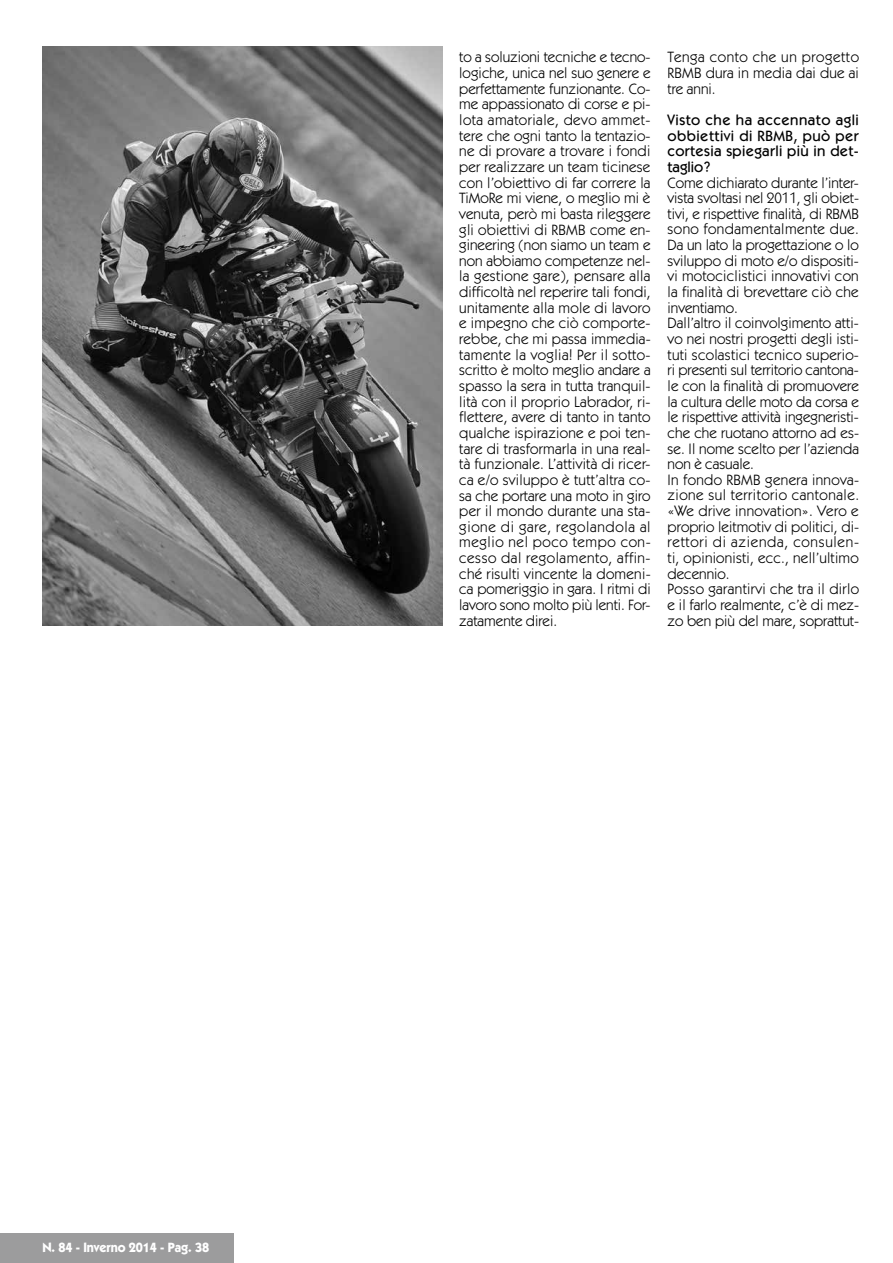
<style>
.page{position:relative;width:893px;height:1263px;background:#fff}
.page>*{position:absolute;margin:0;border:0;box-sizing:border-box;transform-origin:0 0}
.t1{font:15px/15.6px "ITC Kabel Std";letter-spacing:.005em;color:#000;text-align:justify}
.t2{font:500 15px/15.6px "ITC Kabel Std";letter-spacing:.02em;color:#000;text-align:justify}
.t3{font:700 13.5px "ITC Kabel Std";letter-spacing:-.01em;color:#fff;scale:.95 1}
</style>
<div class="page">
<div style="left:0;top:1233px;width:234px;height:30px;background:#9c9c9d"></div>
<img style="left:43px;top:47px;width:399px;height:579px">
<p class="t3" style="left:43px;top:1239px;width:177px">N. 84 - Inverno 2014 - Pag. 38</p>
<p class="t1" style="left:459px;top:50px;width:193px">to a soluzioni tecniche e tecno&shy;logiche, unica nel suo genere e perfettamente funzionante. Co&shy;me appassionato di corse e pi&shy;lota amatoriale, devo ammet&shy;tere che ogni tanto la tentazio&shy;ne di provare a trovare i fondi per realizzare un team ticinese con l’obiettivo di far correre la TiMoRe mi viene, o meglio mi è venuta, però mi basta rileggere gli obiettivi di RBMB come en&shy;gineering (non siamo un team e non abbiamo competenze nel&shy;la gestione gare), pensare alla difficoltà nel reperire tali fondi, unitamente alla mole di lavoro e impegno che ciò comporte&shy;rebbe, che mi passa immedia&shy;tamente la voglia! Per il sotto&shy;scritto è molto meglio andare a spasso la sera in tutta tranquil&shy;lità con il proprio Labrador, ri&shy;flettere, avere di tanto in tanto qualche ispirazione e poi ten&shy;tare di trasformarla in una real&shy;tà funzionale. L’attività di ricer&shy;ca e/o sviluppo è tutt’altra co&shy;sa che portare una moto in giro per il mondo durante una sta&shy;gione di gare, regolandola al meglio nel poco tempo con&shy;cesso dal regolamento, affin&shy;ché risulti vincente la domeni&shy;ca pomeriggio in gara. I ritmi di lavoro sono molto più lenti. For&shy;zatamente direi.</p>
<p class="t1" style="left:668px;top:49px;width:193px">Tenga conto che un progetto RBMB dura in media dai due ai tre anni.</p>
<p class="t2" style="left:668px;top:112px;width:193px">Visto che ha accennato agli obbiettivi di RBMB, può per cortesia spiegarli più in det&shy;taglio?</p>
<p class="t1" style="left:668px;top:175px;width:193px;text-align:left">Come dichiarato durante l’inter&shy;vista svoltasi nel 2011, gli obiet&shy;tivi, e rispettive finalità, di RBMB sono fondamentalmente due.<br>Da un lato la progettazione o lo sviluppo di moto e/o dispositi&shy;vi motociclistici innovativi con la finalità di brevettare ciò che inventiamo.<br>Dall’altro il coinvolgimento atti&shy;vo nei nostri progetti degli isti&shy;tuti scolastici tecnico superio&shy;ri presenti sul territorio cantona&shy;le con la finalità di promuovere la cultura delle moto da corsa e le rispettive attività ingegneristi&shy;che che ruotano attorno ad es&shy;se. Il nome scelto per l’azienda non è casuale.<br>In fondo RBMB genera innova&shy;zione sul territorio cantonale. «We drive innovation». Vero e proprio leitmotiv di politici, di&shy;rettori di azienda, consulen&shy;ti, opinionisti, ecc., nell’ultimo decennio.<br>Posso garantirvi che tra il dirlo e il farlo realmente, c’è di mez&shy;zo ben più del mare, soprattut-</p>
</div>
